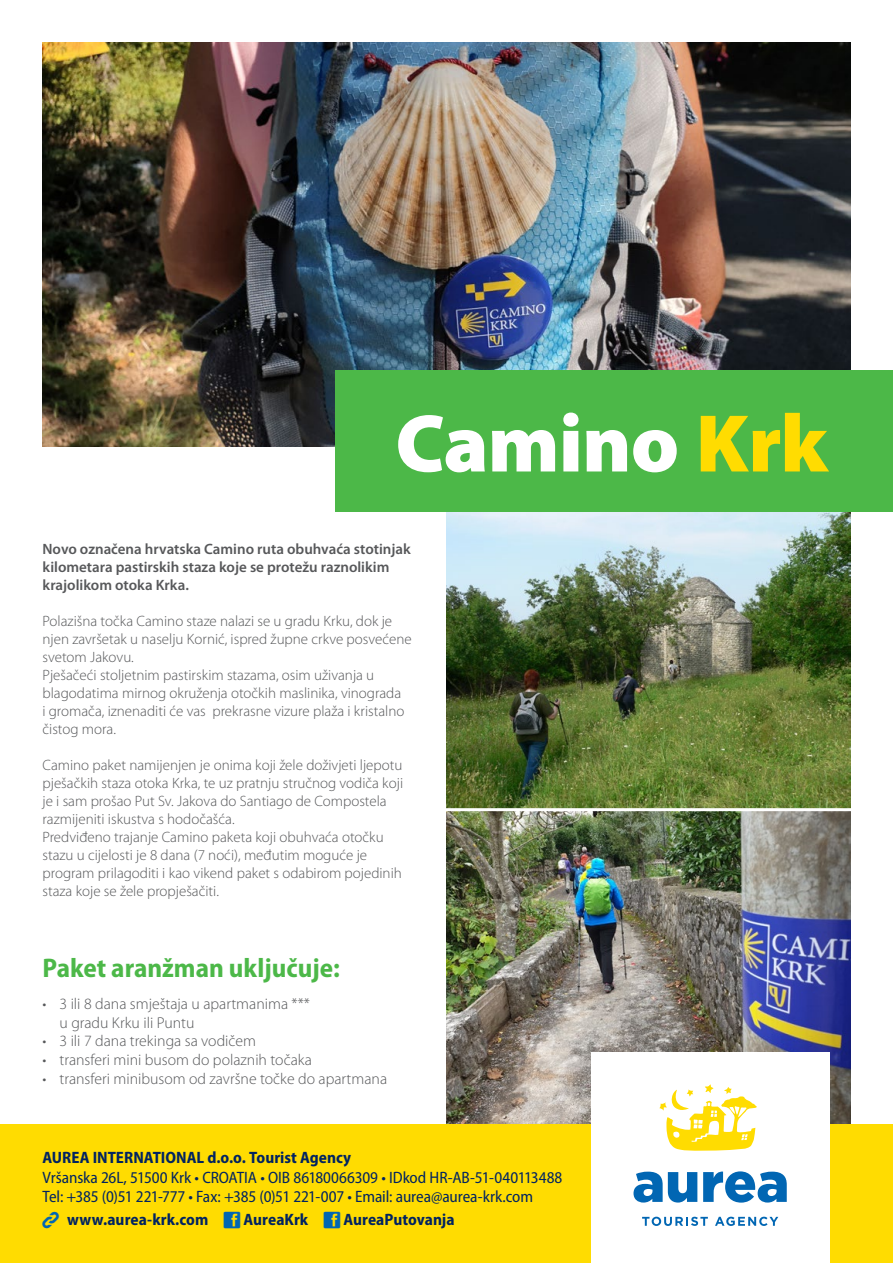
<style>
.page{position:relative;width:893px;height:1263px;background:#fff}
.page>*{position:absolute;margin:0;border:0;box-sizing:border-box;transform-origin:0 0}
.t1{font:900 82.5px "Myriad Pro";letter-spacing:-.01em;color:#fff}
.lokacija{font:700 semi-condensed 27px "Myriad Pro";color:#4cb848}
.t2{font:semi-condensed 16.5px "Myriad Pro";letter-spacing:-.005em;color:#002361}
.t3{font:700 semi-condensed 16.5px "Myriad Pro";color:#002361}
.t4{font:300 15.75px/18.8px "Myriad Pro";color:#57585a}
.tekst{font:300 15px/18px "Myriad Pro";color:#57585a}
.tekst-2{font:600 15px/18px "Myriad Pro";color:#57585a}
.s1{color:#ffdc01}
</style>
<div class="page">
<img style="left:446px;top:512px;width:404px;height:613px">
<img style="left:43px;top:43px;width:807px;height:403px">
<div style="left:336px;top:371px;width:557px;height:141px;background:#4cb848"></div>
<hr style="left:440px;top:808px;width:447px;height:3px;background:#fff">
<div style="left:0;top:1125px;width:893px;height:138px;background:#ffdc01"></div>
<div style="left:591px;top:1052px;width:238px;height:211px;background:#fff"></div>
<svg style="left:633px;top:1171px;width:64px;height:31px"></svg>
<svg style="left:703px;top:1171px;width:84px;height:31px"></svg>
<svg style="left:642px;top:1217px;width:66px;height:9px"></svg>
<svg style="left:715px;top:1217px;width:63px;height:9px"></svg>
<svg style="left:659px;top:1084px;width:98px;height:67px"></svg>
<p class="t1" style="left:395px;top:397px;width:434px">Camino <span class="s1">Krk</span></p>
<p class="tekst-2" style="left:43px;top:540px;width:370px">Novo označena hrvatska Camino ruta obuhvaća stotinjak kilometara pastirskih staza koje se protežu raznolikim krajolikom otoka Krka.</p>
<p class="tekst" style="left:43px;top:612px;width:371px">Polazišna točka Camino staze nalazi se u gradu Krku, dok je njen završetak u naselju Kornić, ispred župne crkve posvećene svetom Jakovu.</p>
<p class="tekst" style="left:43px;top:666px;width:363px">Pješačeći stoljetnim pastirskim stazama, osim uživanja u blagodatima mirnog okruženja otočkih maslinika, vinograda i gromača, iznenaditi će vas prekrasne vizure plaža i kristalno čistog mora.</p>
<p class="tekst" style="left:43px;top:756px;width:362px">Camino paket namijenjen je onima koji žele doživjeti ljepotu pješačkih staza otoka Krka, te uz pratnju stručnog vodiča koji je i sam prošao Put Sv. Jakova do Santiago de Compostela razmijeniti iskustva s hodočašća.</p>
<p class="tekst" style="left:43px;top:828px;width:361px">Predviđeno trajanje Camino paketa koji obuhvaća otočku stazu u cijelosti je 8 dana (7 noći), međutim moguće je program prilagoditi i kao vikend paket s odabirom pojedinih staza koje se žele propješačiti.</p>
<p class="lokacija" style="left:43px;top:953px;width:299px">Paket aranžman uključuje:</p>
<p class="t4" style="left:60px;top:994px;width:252px;text-indent:-17px">• 3 ili 8 dana smještaja u apartmanima *** u gradu Krku ili Puntu</p>
<p class="t4" style="left:43px;top:1032px;width:215px">• 3 ili 7 dana trekinga sa vodičem</p>
<p class="t4" style="left:43px;top:1051px;width:271px">• transferi mini busom do polaznih točaka</p>
<p class="t4" style="left:43px;top:1069px;width:346px">• transferi minibusom od završne točke do apartmana</p>
<p class="t3" style="left:43px;top:1148px;width:310px">AUREA INTERNATIONAL d.o.o. Tourist Agency</p>
<p class="t2" style="left:43px;top:1168px;width:521px">Vršanska 26L, 51500 Krk • CROATIA • OIB 86180066309 • IDkod HR-AB-51-040113488</p>
<p class="t2" style="left:43px;top:1188px;width:492px">Tel: +385 (0)51 221-777 • Fax: +385 (0)51 221-007 • Email: aurea@aurea-krk.com</p>
<p class="t3" style="left:67px;top:1210px;width:143px">www.aurea-krk.com</p>
<p class="t3" style="left:244px;top:1210px;width:66px">AureaKrk</p>
<p class="t3" style="left:343px;top:1210px;width:113px">AureaPutovanja</p>
</div>
